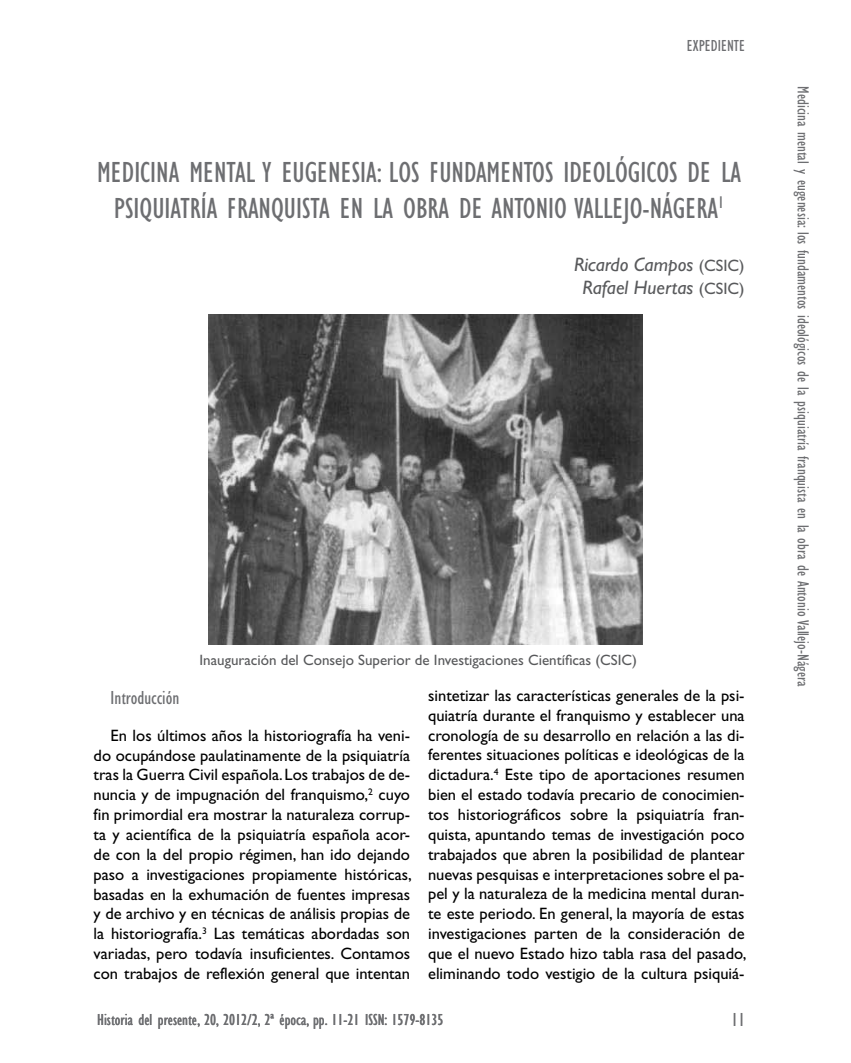
<style>
.page{position:relative;width:851px;height:1063px;background:#fff}
.page>*{position:absolute;margin:0;border:0;box-sizing:border-box;transform-origin:0 0}
.t1{font:condensed 30px "Gill Sans Std";color:#6d6e71}
.t2{font:italic 19.5px/23.4px "Gill Sans Std";color:#58595b;text-align:center}
.t3{font:condensed 19.5px "Gill Sans Std";color:#6d6e71}
.t4{font:condensed 17.55px "Gill Sans Std";color:#6d6e71}
.t5{font:16.5px/19.8px "Gill Sans Std";color:#000;text-align:justify}
.t6{font:condensed 16.5px "Gill Sans Std";color:#6d6e71}
.t7{font:15px "Gill Sans Std";color:#58595b}
.s1{font-style:normal;font-size:16.5px}
</style>
<div class="page">
<img style="left:209px;top:315px;width:433px;height:329px">
<p class="t6" style="left:686px;top:36px;width:60px">EXPEDIENTE</p>
<h1 class="t1" style="left:97px;top:156px;width:12px">MEDICINA</h1>
<h1 class="t1" style="left:189px;top:156px;width:12px">MENTAL</h1>
<h1 class="t1" style="left:262px;top:156px;width:31px">Y EUGENESIA</h1>
<h1 class="t1" style="left:376px;top:156px;width:75px">: LOS FUNDAMENTOS</h1>
<h1 class="t1" style="left:563px;top:156px;width:11px">IDEOL</h1>
<h1 class="t1" style="left:615px;top:156px;width:24px">ÓGICOS</h1>
<h1 class="t1" style="left:687px;top:156px;width:44px">DE LA</h1>
<h1 class="t1" style="left:114px;top:192px;width:49px">PSIQUIATR</h1>
<h1 class="t1" style="left:201px;top:192px;width:93px">ÍA FRANQUISTA</h1>
<h1 class="t1" style="left:340px;top:192px;width:76px">ENLAOBRA</h1>
<h1 class="t1" style="left:459px;top:192px;width:44px">DE ANTONIO</h1>
<h1 class="t1" style="left:574px;top:192px;width:88px">VALLEJO-NÁGERA</h1>
<p class="t4" style="left:717px;top:192px;width:8px">1</p>
<p class="t2" style="left:574px;top:253px;width:172px">Ricardo Campos <span class="s1">(CSI C)<br></span>Rafael Huertas <span class="s1">(CSI C)</span></p>
<p class="t7" style="left:199px;top:651px;width:439px">Inauguración del Consejo Superior de Investigaciones Científicas (CSI C)</p>
<p class="t3" style="left:111px;top:687px;width:70px">INTRODUCCIÓN</p>
<p class="t5" style="left:94px;top:725px;width:319px;text-indent:17px">En los últimos años la historiografía ha veni&shy;do ocupándose paulatinamente de la psiquiatría tras la Guerra Civil española. Los trabajos de de&shy;nuncia y de impugnación del franquismo,<sup>2</sup> cuyo fin primordial era mostrar la naturaleza corrup&shy;ta y acientífica de la psiquiatría española acor&shy;de con la del propio régimen, han ido dejando paso a investigaciones propiamente históricas, basadas en la exhumación de fuentes impresas y de archivo y en técnicas de análisis propias de la historiografía.<sup>3</sup> Las temáticas abordadas son variadas, pero todavía insuficientes. Contamos con trabajos de reflexión general que intentan</p>
<p class="t5" style="left:428px;top:685px;width:319px">sintetizar las características generales de la psi&shy;quiatría durante el franquismo y establecer una cronología de su desarrollo en relación a las di&shy;ferentes situaciones políticas e ideológicas de la dictadura.<sup>4</sup> Este tipo de aportaciones resumen bien el estado todavía precario de conocimien&shy;tos historiográficos sobre la psiquiatría fran&shy;quista, apuntando temas de investigación poco trabajados que abren la posibilidad de plantear nuevas pesquisas e interpretaciones sobre el pa&shy;pel y la naturaleza de la medicina mental duran&shy;te este periodo. En general, la mayoría de estas investigaciones parten de la consideración de que el nuevo Estado hizo tabla rasa del pasado, eliminando todo vestigio de la cultura psiquiá-</p>
<p class="t6" style="left:97px;top:1010px;width:348px">HISTORIA DEL PRESENTE, 20, 2012/2, 2ª ÉPOCA, PP. 11-21 ISSN: 1579-8135</p>
<p class="t6" style="left:365px;top:1010px;width:6px">S</p>
<p class="t3" style="left:731px;top:1009px;width:16px">11</p>
<p class="t6" style="left:811px;top:86px;width:602px;rotate:90deg">MEDICINA MENTAL Y EUGENESIA: LOS FUNDAMENTOS IDEOLÓGICOS DE LA PSIQUIATRÍA FRANQUISTA EN LA OBRA DE ANTONIO VALLEJO-NÁGERA</p>
</div>
